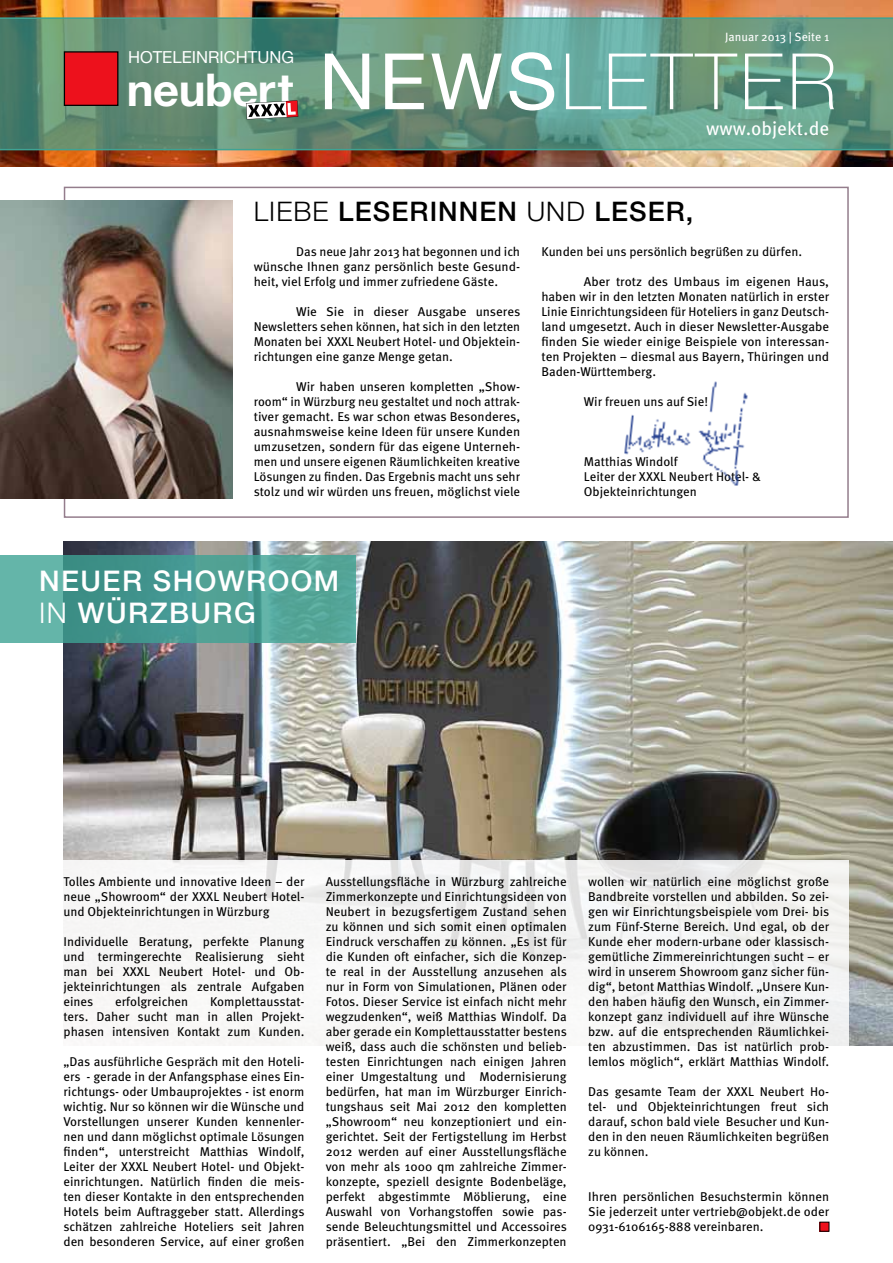
<style>
.page{position:relative;width:893px;height:1263px;background:#fff}
.page>*{position:absolute;margin:0;border:0;box-sizing:border-box;transform-origin:0 0}
.t1{font:100 77.85px "Helvetica Neue LT Pro";letter-spacing:.05em;color:#fff}
.t2{font:700 45.3px "Helvetica Neue LT Pro";letter-spacing:-.01em;color:#fff}
.t3{font:500 28.5px/32px "Helvetica Neue LT Pro";letter-spacing:.05em;color:#fff}
.t4{font:500 27px "Helvetica Neue LT Pro";letter-spacing:.04em;color:#000}
.t5{font:18.9px "Meta Pro";color:#fff}
.t6{font:16.65px "Helvetica Neue LT Pro";color:#fff}
.t7{font:12.75px/15px "Meta Pro";color:#000;text-align:justify}
.t8{font:12px "Meta Pro";color:#fff}
.s1{font-weight:400}
.s2{font-weight:300}
</style>
<div class="page">
<img style="left:0;top:0;width:893px;height:166px">
<svg style="left:0;top:17px;width:893px;height:133px;background:#649680"></svg>
<div style="left:64px;top:187px;width:785px;height:331px;border:2px solid #947d8c"></div>
<img style="left:0;top:201px;width:232px;height:298px">
<div style="left:64px;top:52px;width:54px;height:53px;background:#ed111c"></div>
<div style="left:64px;top:51px;width:54px;height:55px;border:1px solid #000"></div>
<svg style="left:246px;top:100px;width:52px;height:19px"></svg>
<img style="left:64px;top:541px;width:829px;height:505px">
<svg style="left:0;top:555px;width:355px;height:87px;background:#4fa096"></svg>
<div style="left:45px;top:860px;width:804px;height:403px;background:#fff"></div>
<img style="left:624px;top:381px;width:124px;height:105px">
<div style="left:820px;top:1222px;width:9px;height:9px;background:#ed111c"></div>
<h3 class="t6" style="left:128px;top:47px;width:168px">HOTELEINRICHTUNG</h3>
<h2 class="t2" style="left:127px;top:62px;width:168px">neubert</h2>
<p class="t8" style="left:725px;top:29px;width:106px">Januar 2013 | Seite 1</p>
<h1 class="t1" style="left:319px;top:35px;width:519px"><span class="s1">NEWS</span>LETTER</h1>
<h3 class="t5" style="left:706px;top:116px;width:125px">www.objekt.de</h3>
<h3 class="t4" style="left:254px;top:195px;width:441px"><span class="s2">LIEBE</span> LESERINNEN <span class="s2">UND</span> LESER,</h3>
<p class="t7" style="left:254px;top:244px;width:268px;text-indent:43px">Das neue Jahr 2013 hat begonnen und ich wünsche Ihnen ganz persönlich beste Gesund&shy;heit, viel Erfolg und immer zufriedene Gäste.</p>
<p class="t7" style="left:254px;top:304px;width:268px;text-indent:43px">Wie Sie in dieser Ausgabe unseres Newsletters sehen können, hat sich in den letzten Monaten bei XXXL Neubert Hotel- und Objektein&shy;richtungen eine ganze Menge getan.</p>
<p class="t7" style="left:254px;top:379px;width:268px;text-indent:43px">Wir haben unseren kompletten „Show&shy;room“ in Würzburg neu gestaltet und noch attrak&shy;tiver gemacht. Es war schon etwas Besonderes, ausnahmsweise keine Ideen für unsere Kunden umzusetzen, sondern für das eigene Unterneh&shy;men und unsere eigenen Räumlichkeiten kreative Lösungen zu finden. Das Ergebnis macht uns sehr stolz und wir würden uns freuen, möglichst viele</p>
<p class="t7" style="left:541px;top:244px;width:262px">Kunden bei uns persönlich begrüßen zu dürfen.</p>
<p class="t7" style="left:541px;top:274px;width:289px;text-indent:43px">Aber trotz des Umbaus im eigenen Haus, haben wir in den letzten Monaten natürlich in erster Linie Einrichtungsideen für Hoteliers in ganz Deutsch&shy;land umgesetzt. Auch in dieser Newsletter-Ausgabe finden Sie wieder einige Beispiele von interessan&shy;ten Projekten – diesmal aus Bayern, Thüringen und Baden-Württemberg.</p>
<p class="t7" style="left:584px;top:394px;width:126px">Wir freuen uns auf Sie!</p>
<p class="t7" style="left:584px;top:454px;width:178px;text-align:left">Matthias Windolf<br>Leiter der XXXL Neubert Hotel- &amp;<br>Objekteinrichtungen</p>
<h3 class="t3" style="left:39px;top:565px;width:302px">NEUER SHOWROOM<br><span class="s2">IN</span> WÜRZBURG</h3>
<p class="t7" style="left:63px;top:874px;width:242px">Tolles Ambiente und innovative Ideen – der neue „Showroom“ der XXXL Neubert Hotel&shy;und Objekteinrichtungen in Würzburg</p>
<p class="t7" style="left:63px;top:934px;width:243px">Individuelle Beratung, perfekte Planung und termingerechte Realisierung sieht man bei XXXL Neubert Hotel- und Ob&shy;jekteinrichtungen als zentrale Aufgaben eines</p>
<p class="t7" style="left:63px;top:994px;width:242px;text-indent:147px">Komplettausstat&shy;ters. Daher sucht man in allen Projekt&shy;phasen intensiven Kontakt zum Kunden.</p>
<p class="t7" style="left:63px;top:1054px;width:243px">„Das ausführliche Gespräch mit den Hoteli&shy;ers - gerade in der Anfangsphase eines Ein&shy;richtungs- oder Umbauprojektes - ist enorm wichtig. Nur so können wir die Wünsche und Vorstellungen unserer Kunden kennenler&shy;nen und dann möglichst optimale Lösungen finden“, unterstreicht Matthias Windolf, Leiter der XXXL Neubert Hotel- und Objekt&shy;einrichtungen. Natürlich finden die meis&shy;ten dieser Kontakte in den entsprechenden Hotels beim Auftraggeber statt. Allerdings schätzen zahlreiche Hoteliers seit Jahren den besonderen Service, auf einer großen</p>
<p class="t7" style="left:115px;top:994px;width:75px">erfolgreichen</p>
<p class="t7" style="left:326px;top:874px;width:243px">Ausstellungsfläche in Würzburg zahlreiche Zimmerkonzepte und Einrichtungsideen von Neubert in bezugsfertigem Zustand sehen zu können und sich somit einen optimalen Eindruck verschaffen zu können. „Es ist für die Kunden oft einfacher, sich die Konzep&shy;te real in der Ausstellung anzusehen als nur in Form von Simulationen, Plänen oder Fotos. Dieser Service ist einfach nicht mehr wegzudenken“, weiß Matthias Windolf. Da aber gerade ein Komplettausstatter bestens weiß, dass auch die schönsten und belieb&shy;testen Einrichtungen nach einigen Jahren einer Umgestaltung und Modernisierung bedürfen, hat man im Würzburger Einrich&shy;tungshaus seit Mai 2012 den kompletten „Showroom“ neu konzeptioniert und ein&shy;gerichtet. Seit der Fertigstellung im Herbst 2012 werden auf einer Ausstellungsfläche von mehr als 1000 qm zahlreiche Zimmer&shy;konzepte, speziell designte Bodenbeläge, perfekt abgestimmte Möblierung, eine Auswahl von Vorhangstoffen sowie pas&shy;sende Beleuchtungsmittel und Accessoires präsentiert. „Bei den Zimmerkonzepten</p>
<p class="t7" style="left:588px;top:874px;width:243px">wollen wir natürlich eine möglichst große Bandbreite vorstellen und abbilden. So zei&shy;gen wir Einrichtungsbeispiele vom Drei- bis zum Fünf-Sterne Bereich. Und egal, ob der Kunde eher modern-urbane oder klassisch&shy;gemütliche Zimmereinrichtungen sucht – er wird in unserem Showroom ganz sicher fün&shy;dig“, betont Matthias Windolf. „Unsere Kun&shy;den haben häufig den Wunsch, ein Zimmer&shy;konzept ganz individuell auf ihre Wünsche bzw. auf die entsprechenden Räumlichkei&shy;ten abzustimmen. Das ist natürlich prob&shy;lemlos möglich“, erklärt Matthias Windolf.</p>
<p class="t7" style="left:588px;top:1084px;width:242px">Das gesamte Team der XXXL Neubert Ho&shy;tel- und Objekteinrichtungen freut sich darauf, schon bald viele Besucher und Kun&shy;den in den neuen Räumlichkeiten begrüßen zu können.</p>
<p class="t7" style="left:588px;top:1189px;width:242px">Ihren persönlichen Besuchstermin können Sie jederzeit unter vertrieb@objekt.de oder 0931-6106165-888 vereinbaren.</p>
</div>
